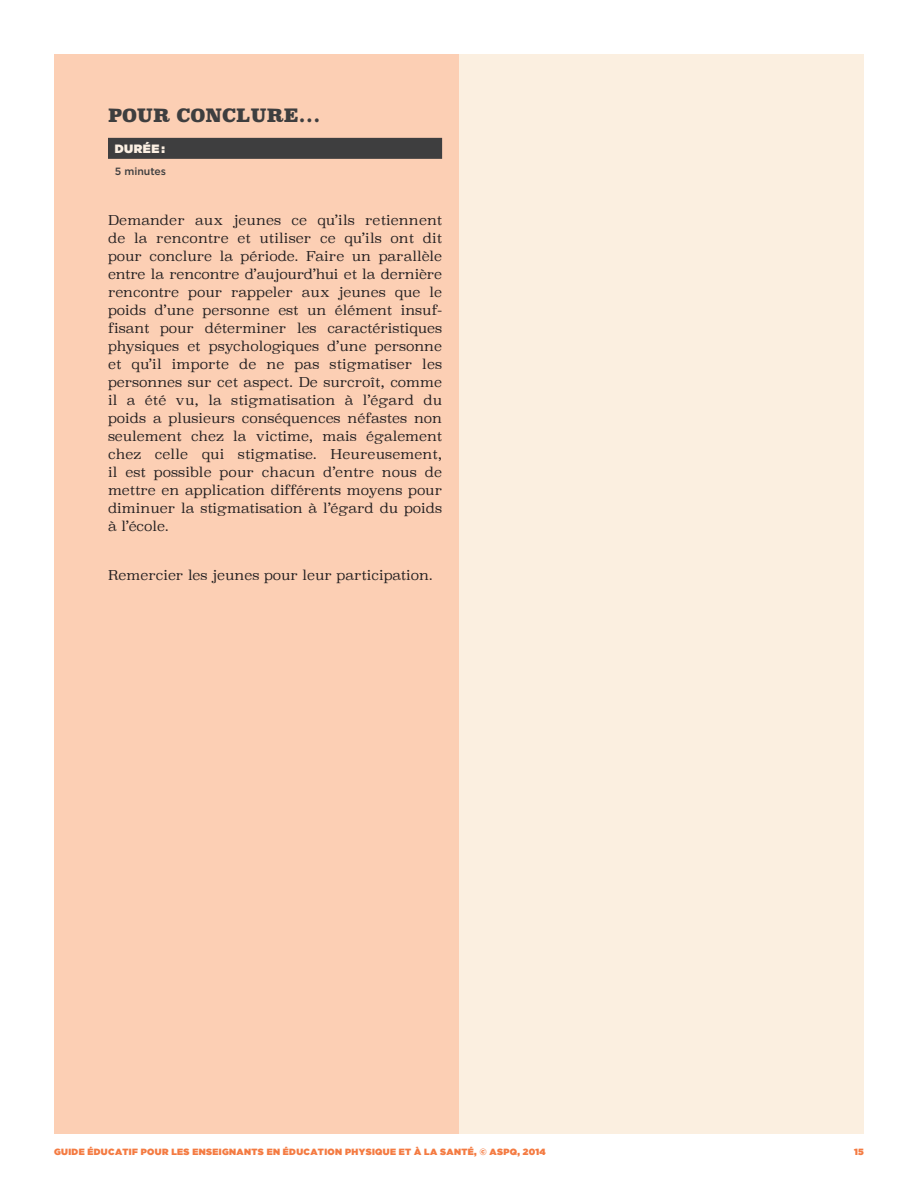
<style>
.page{position:relative;width:918px;height:1188px;background:#fff}
.page>*{position:absolute;margin:0;border:0;box-sizing:border-box;transform-origin:0 0}
.t1{font:900 18px "Superclarendon";color:#3e3e3f}
.t2{font:300 13.5px/18px "Superclarendon";color:#231f20;text-align:justify}
.t3{font:12px "Gotham Ultra";letter-spacing:.04em;color:#fcf0e3}
.t4{font:500 10.5px "Gotham";color:#3e3e3f}
.t5{font:9px "Gotham Ultra";letter-spacing:.04em;color:#f47b42}
</style>
<div class="page">
<div style="left:54px;top:54px;width:810px;height:1080px;background:#fbefe0"></div>
<div style="left:54px;top:54px;width:405px;height:1080px;background:#fccfb4"></div>
<div style="left:108px;top:138px;width:334px;height:21px;background:#3e3e3f"></div>
<h1 class="t1" style="left:108px;top:103px;width:214px">POUR CONCLURE…</h1>
<p class="t3" style="left:115px;top:142px;width:52px">DURÉE :</p>
<p class="t4" style="left:115px;top:166px;width:53px">5 minutes</p>
<p class="t2" style="left:108px;top:212px;width:336px">Demander aux jeunes ce qu’ils retiennent de la rencontre et utiliser ce qu’ils ont dit pour conclure la période. Faire un parallèle entre la rencontre d’aujourd’hui et la dernière rencontre pour rappeler aux jeunes que le poids d’une personne est un élément insuf&shy;fisant pour déterminer les caractéristiques physiques et psychologiques d’une personne et qu’il importe de ne pas stigmatiser les personnes sur cet aspect. De surcroît, comme il a été vu, la stigmatisation à l’égard du poids a plusieurs conséquences néfastes non seulement chez la victime, mais également chez celle qui stigmatise. Heureusement, il est possible pour chacun d’entre nous de mettre en application différents moyens pour diminuer la stigmatisation à l’égard du poids à l’école.</p>
<p class="t2" style="left:108px;top:567px;width:327px">Remercier les jeunes pour leur participation.</p>
<p class="t5" style="left:54px;top:1146px;width:493px">GUIDE ÉDUCATIF POUR LES ENSEIGNANTS EN ÉDUCATION PHYSIQUE ET À LA SANTÉ, © ASPQ, 2014</p>
<p class="t5" style="left:854px;top:1146px;width:11px">15</p>
</div>
